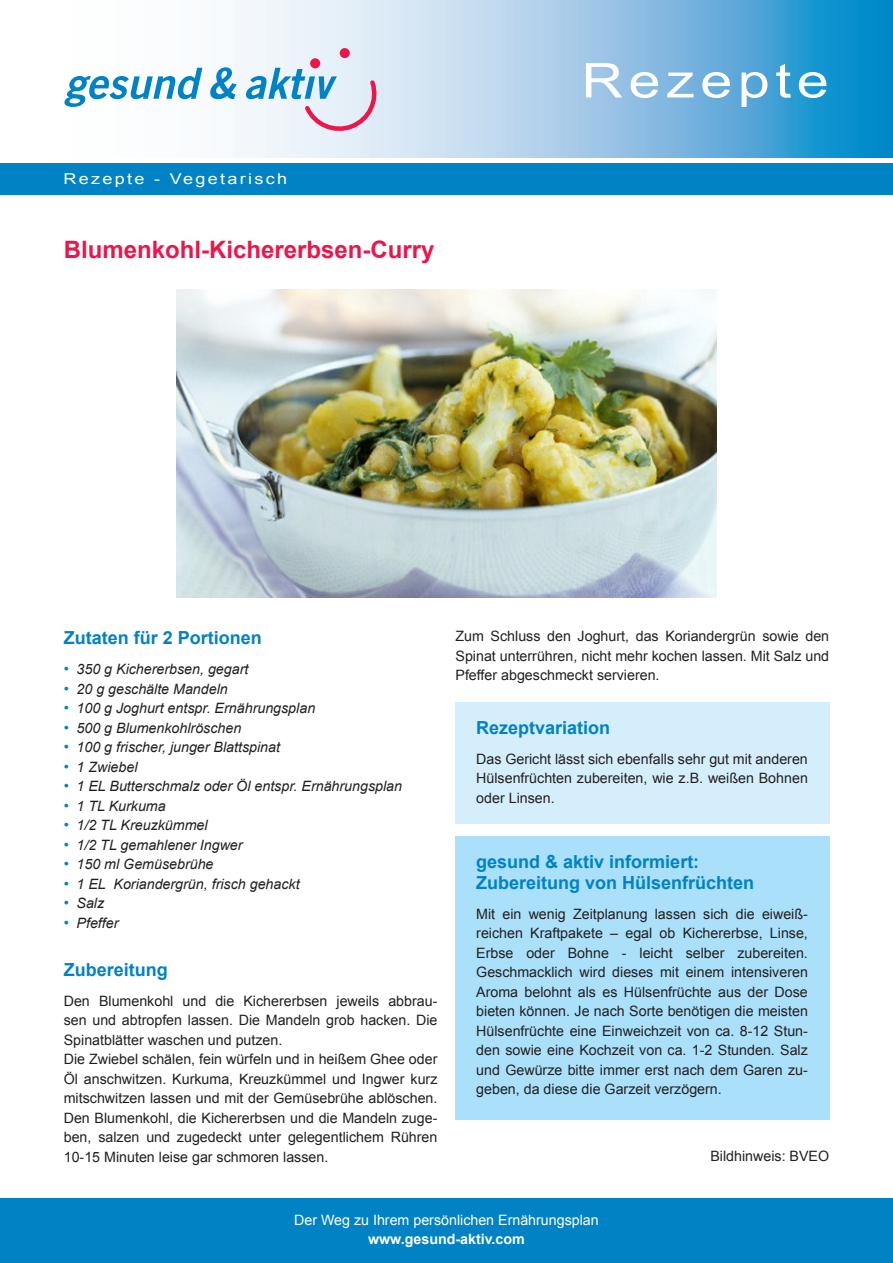
<style>
.page{position:relative;width:893px;height:1263px;background:#fff}
.page>*{position:absolute;margin:0;border:0;box-sizing:border-box;transform-origin:0 0}
.t1{font:48px "Arial";letter-spacing:.095em;color:#fff;scale:1.2 1}
.Headline_rot{font:700 24px "Arial";color:#ed164b}
.Subline_blau{font:700 18px/21px "Arial";color:#0082c5}
.Fließtext{font:15px "Arial";letter-spacing:.13em;color:#fff;scale:1.2 1}
.Fließtext-2{font:14.25px/19.5px "Arial";color:#231f20;text-align:justify}
.t2{font:italic 14.25px "Arial";color:#231f20}
.t3{font:14.25px "Arial";color:#fff}
.t4{font:700 14.25px "Arial";color:#fff}
.s1{font-style:normal;font-size:15px;color:#0082c5}
</style>
<div class="page">
<svg style="left:197px;top:0;width:696px;height:157px;background:#94c7e6"></svg>
<div style="left:0;top:1198px;width:893px;height:65px;background:#0082c5"></div>
<div style="left:0;top:163px;width:893px;height:32px;background:#0082c5"></div>
<svg style="left:64px;top:68px;width:138px;height:39px"></svg>
<svg style="left:209px;top:67px;width:28px;height:32px"></svg>
<svg style="left:245px;top:68px;width:133px;height:64px"></svg>
<div style="left:310px;top:58px;width:10px;height:10px;background:#ed164b;border-radius:50%"></div>
<div style="left:340px;top:48px;width:10px;height:10px;background:#ed164b;border-radius:50%"></div>
<div style="left:455px;top:836px;width:374px;height:284px;background:#aae0f9"></div>
<img style="left:176px;top:289px;width:540px;height:308px">
<div style="left:455px;top:702px;width:374px;height:121px;background:#d4effb"></div>
<p class="Fließtext" style="left:63px;top:169px;width:188px">Rezepte - Vegetarisch</p>
<p class="Headline_rot" style="left:64px;top:233px;width:372px">Blumenkohl-Kichererbsen-Curry</p>
<h1 class="t1" style="left:581px;top:49px;width:208px">Rezepte</h1>
<p class="Subline_blau" style="left:64px;top:628px;width:200px">Zutaten für 2 Portionen</p>
<p class="t2" style="left:64px;top:660px;width:186px"><span class="s1">•</span> 350 g Kichererbsen, gegart</p>
<p class="t2" style="left:64px;top:679px;width:166px"><span class="s1">•</span> 20 g geschälte Mandeln</p>
<p class="t2" style="left:64px;top:699px;width:253px"><span class="s1">•</span> 100 g Joghurt entspr. Ernährungsplan</p>
<p class="t2" style="left:64px;top:718px;width:179px"><span class="s1">•</span> 500 g Blumenkohlröschen</p>
<p class="t2" style="left:64px;top:738px;width:218px"><span class="s1">•</span> 100 g frischer, junger Blattspinat</p>
<p class="t2" style="left:64px;top:757px;width:75px"><span class="s1">•</span> 1 Zwiebel</p>
<p class="t2" style="left:64px;top:777px;width:340px"><span class="s1">•</span> 1 EL Butterschmalz oder Öl entspr. Ernährungsplan</p>
<p class="t2" style="left:64px;top:796px;width:103px"><span class="s1">•</span> 1 TL Kurkuma</p>
<p class="t2" style="left:64px;top:816px;width:145px"><span class="s1">•</span> 1/2 TL Kreuzkümmel</p>
<p class="t2" style="left:64px;top:835px;width:180px"><span class="s1">•</span> 1/2 TL gemahlener Ingwer</p>
<p class="t2" style="left:64px;top:855px;width:151px"><span class="s1">•</span> 150 ml Gemüsebrühe</p>
<p class="t2" style="left:64px;top:874px;width:237px"><span class="s1">•</span> 1 EL Koriandergrün, frisch gehackt</p>
<p class="t2" style="left:64px;top:894px;width:42px"><span class="s1">•</span> Salz</p>
<p class="t2" style="left:64px;top:913px;width:56px"><span class="s1">•</span> Pfeffer</p>
<p class="Subline_blau" style="left:64px;top:959px;width:106px">Zubereitung</p>
<p class="Fließtext-2" style="left:64px;top:991px;width:375px">Den Blumenkohl und die Kichererbsen jeweils abbrau&shy;sen und abtropfen lassen. Die Mandeln grob hacken. Die Spinatblätter waschen und putzen.</p>
<p class="Fließtext-2" style="left:64px;top:1050px;width:375px">Die Zwiebel schälen, fein würfeln und in heißem Ghee oder Öl anschwitzen. Kurkuma, Kreuzkümmel und Ingwer kurz mitschwitzen lassen und mit der Gemüsebrühe ablöschen.<br>Den Blumenkohl, die Kichererbsen und die Mandeln zuge&shy;ben, salzen und zugedeckt unter gelegentlichem Rühren 10-15 Minuten leise gar schmoren lassen.</p>
<p class="Fließtext-2" style="left:455px;top:627px;width:375px">Zum Schluss den Joghurt, das Koriandergrün sowie den Spinat unterrühren, nicht mehr kochen lassen. Mit Salz und Pfeffer abgeschmeckt servieren.</p>
<p class="Subline_blau" style="left:476px;top:717px;width:136px">Rezeptvariation</p>
<p class="Fließtext-2" style="left:476px;top:749px;width:333px">Das Gericht lässt sich ebenfalls sehr gut mit anderen Hülsenfrüchten zubereiten, wie z.B. weißen Bohnen oder Linsen.</p>
<p class="Subline_blau" style="left:476px;top:851px;width:280px">gesund &amp; aktiv informiert:<br>Zubereitung von Hülsenfrüchten</p>
<p class="Fließtext-2" style="left:476px;top:904px;width:333px">Mit ein wenig Zeitplanung lassen sich die eiweiß&shy;reichen Kraftpakete – egal ob Kichererbse, Linse, Erbse oder Bohne - leicht selber zubereiten.<br>Geschmacklich wird dieses mit einem intensiveren Aroma belohnt als es Hülsenfrüchte aus der Dose bieten können. Je nach Sorte benötigen die meisten Hülsenfrüchte eine Einweichzeit von ca. 8-12 Stun&shy;den sowie eine Kochzeit von ca. 1-2 Stunden. Salz und Gewürze bitte immer erst nach dem Garen zu&shy;geben, da diese die Garzeit verzögern.</p>
<p class="Fließtext-2" style="left:710px;top:1146px;width:120px">Bildhinweis: BVEO</p>
<p class="t3" style="left:294px;top:1210px;width:306px">Der Weg zu Ihrem persönlichen Ernährungsplan</p>
<p class="t4" style="left:368px;top:1230px;width:158px">www.gesund-aktiv.com</p>
</div>
